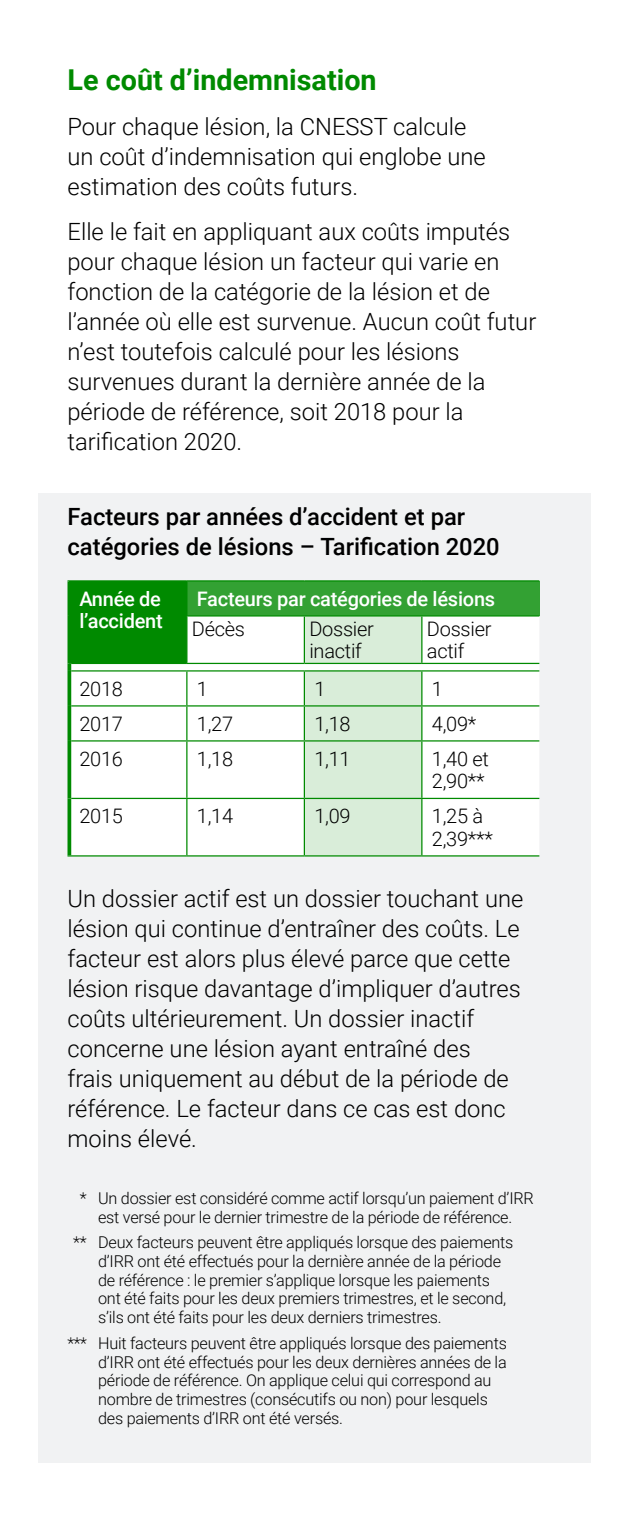
<style>
.page{position:relative;width:630px;height:1530px;background:#fff}
.page>*{position:absolute;margin:0;border:0;box-sizing:border-box;transform-origin:0 0}
.t1{font:700 28.75px "Roboto";color:#008a00}
.t2{font:300 23.75px/30px "Roboto";color:#000}
.t3{font:500 23.75px/30px "Roboto";color:#000}
.t4{font:300 20px/22.5px "Roboto";letter-spacing:-.01em;color:#000}
.t5{font:500 20px/22.5px "Roboto";letter-spacing:-.01em;color:#fff}
.t6{font:300 16.25px/18.8px "Roboto";letter-spacing:-.01em;color:#000}
</style>
<div class="page">
<div style="left:39px;top:493px;width:552px;height:969px;background:#f1f2f3"></div>
<div style="left:69px;top:581px;width:118px;height:82px;background:#008a00"></div>
<div style="left:187px;top:581px;width:352px;height:35px;background:#33a133"></div>
<svg style="left:71px;top:617px;width:468px;height:238px;fill:#fff"></svg>
<div style="left:304px;top:617px;width:118px;height:238px;background:#d9edd9"></div>
<hr style="left:68px;top:582px;width:3px;height:34px;background:#008a00">
<hr style="left:68px;top:616px;width:3px;height:47px;background:#008a00">
<hr style="left:68px;top:580px;width:119px;height:2px;background:#008a00">
<hr style="left:186px;top:582px;width:2px;height:33px;background:#008a00">
<hr style="left:187px;top:580px;width:117px;height:2px;background:#008a00">
<hr style="left:304px;top:580px;width:118px;height:2px;background:#008a00">
<hr style="left:422px;top:580px;width:117px;height:2px;background:#008a00">
<hr style="left:186px;top:617px;width:2px;height:46px;background:#008a00">
<hr style="left:186px;top:615px;width:118px;height:2px;background:#008a00">
<hr style="left:304px;top:617px;width:1px;height:46px;background:#008a00">
<hr style="left:304px;top:615px;width:118px;height:2px;background:#008a00">
<hr style="left:421px;top:617px;width:1px;height:46px;background:#008a00">
<hr style="left:422px;top:615px;width:117px;height:2px;background:#008a00">
<svg style="left:68px;top:663px;width:3px;height:8px"></svg>
<hr style="left:71px;top:663px;width:116px;height:1px;background:#008a00">
<hr style="left:187px;top:663px;width:117px;height:1px;background:#008a00">
<hr style="left:304px;top:663px;width:118px;height:1px;background:#008a00">
<hr style="left:422px;top:663px;width:117px;height:1px;background:#008a00">
<hr style="left:68px;top:671px;width:3px;height:35px;background:#008a00">
<hr style="left:71px;top:670px;width:116px;height:2px;background:#008a00">
<hr style="left:186px;top:672px;width:2px;height:33px;background:#008a00">
<hr style="left:187px;top:670px;width:117px;height:2px;background:#008a00">
<hr style="left:304px;top:672px;width:1px;height:33px;background:#008a00">
<hr style="left:304px;top:670px;width:118px;height:2px;background:#008a00">
<hr style="left:421px;top:672px;width:1px;height:33px;background:#008a00">
<hr style="left:422px;top:670px;width:117px;height:2px;background:#008a00">
<hr style="left:68px;top:706px;width:3px;height:35px;background:#008a00">
<hr style="left:68px;top:741px;width:3px;height:57px;background:#008a00">
<hr style="left:68px;top:798px;width:3px;height:57px;background:#008a00">
<hr style="left:71px;top:705px;width:116px;height:2px;background:#008a00">
<hr style="left:71px;top:740px;width:116px;height:2px;background:#008a00">
<hr style="left:71px;top:798px;width:116px;height:1px;background:#008a00">
<hr style="left:68px;top:855px;width:119px;height:2px;background:#008a00">
<hr style="left:186px;top:707px;width:2px;height:33px;background:#008a00">
<hr style="left:186px;top:742px;width:2px;height:56px;background:#008a00">
<hr style="left:186px;top:799px;width:2px;height:56px;background:#008a00">
<hr style="left:187px;top:705px;width:117px;height:2px;background:#008a00">
<hr style="left:187px;top:740px;width:117px;height:2px;background:#008a00">
<hr style="left:187px;top:798px;width:117px;height:1px;background:#008a00">
<hr style="left:187px;top:855px;width:117px;height:2px;background:#008a00">
<hr style="left:304px;top:707px;width:1px;height:33px;background:#008a00">
<hr style="left:304px;top:742px;width:1px;height:56px;background:#008a00">
<hr style="left:304px;top:799px;width:1px;height:56px;background:#008a00">
<hr style="left:304px;top:705px;width:118px;height:2px;background:#008a00">
<hr style="left:304px;top:740px;width:118px;height:2px;background:#008a00">
<hr style="left:304px;top:798px;width:118px;height:1px;background:#008a00">
<hr style="left:304px;top:855px;width:118px;height:2px;background:#008a00">
<hr style="left:421px;top:707px;width:1px;height:33px;background:#008a00">
<hr style="left:421px;top:742px;width:1px;height:56px;background:#008a00">
<hr style="left:421px;top:799px;width:1px;height:56px;background:#008a00">
<hr style="left:422px;top:705px;width:117px;height:2px;background:#008a00">
<hr style="left:422px;top:740px;width:117px;height:2px;background:#008a00">
<hr style="left:422px;top:798px;width:117px;height:1px;background:#008a00">
<hr style="left:422px;top:855px;width:117px;height:2px;background:#008a00">
<p class="t1" style="left:68px;top:60px;width:311px">Le coût d’indemnisation</p>
<p class="t2" style="left:68px;top:111px;width:420px">Pour chaque lésion, la CNESST calcule un coût d’indemnisation qui englobe une estimation des coûts futurs.</p>
<p class="t2" style="left:68px;top:216px;width:470px">Elle le fait en appliquant aux coûts imputés pour chaque lésion un facteur qui varie en fonction de la catégorie de la lésion et de l’année où elle est survenue. Aucun coût futur n’est toutefois calculé pour les lésions survenues durant la dernière année de la période de référence, soit 2018 pour la tarification 2020.</p>
<p class="t3" style="left:68px;top:501px;width:434px">Facteurs par années d’accident et par catégories de lésions – Tarification 2020</p>
<p class="t5" style="left:79px;top:587px;width:85px">Année de l’accident</p>
<p class="t5" style="left:197px;top:587px;width:300px">Facteurs par catégories de lésions</p>
<p class="t4" style="left:192px;top:617px;width:55px">Décès</p>
<p class="t4" style="left:309px;top:617px;width:66px">Dossier inactif</p>
<p class="t4" style="left:427px;top:617px;width:66px">Dossier actif</p>
<p class="t4" style="left:79px;top:677px;width:45px">2018</p>
<p class="t4" style="left:197px;top:677px;width:13px">1</p>
<p class="t4" style="left:314px;top:677px;width:13px">1</p>
<p class="t4" style="left:432px;top:677px;width:13px">1</p>
<p class="t4" style="left:79px;top:712px;width:45px">2017</p>
<p class="t4" style="left:197px;top:712px;width:38px">1,27</p>
<p class="t4" style="left:314px;top:712px;width:38px">1,18</p>
<p class="t4" style="left:432px;top:712px;width:46px">4,09*</p>
<p class="t4" style="left:79px;top:747px;width:45px">2016</p>
<p class="t4" style="left:197px;top:747px;width:38px">1,18</p>
<p class="t4" style="left:314px;top:747px;width:38px">1,11</p>
<p class="t4" style="left:432px;top:747px;width:58px">1,40 et<br>2,90**</p>
<p class="t4" style="left:79px;top:804px;width:45px">2015</p>
<p class="t4" style="left:197px;top:804px;width:38px">1,14</p>
<p class="t4" style="left:314px;top:804px;width:38px">1,09</p>
<p class="t4" style="left:432px;top:804px;width:63px">1,25 à<br>2,39***</p>
<p class="t2" style="left:68px;top:882px;width:457px">Un dossier actif est un dossier touchant une lésion qui continue d’entraîner des coûts. Le facteur est alors plus élevé parce que cette lésion risque davantage d’impliquer d’autres coûts ultérieurement. Un dossier inactif concerne une lésion ayant entraîné des<br>frais uniquement au début de la période de référence. Le facteur dans ce cas est donc moins élevé.</p>
<p class="t6" style="left:80px;top:1188px;width:455px;text-align:center">* Un dossier est considéré comme actif lorsqu’un paiement d’IRR est versé pour le dernier trimestre de la période de référence.</p>
<p class="t6" style="left:98px;top:1232px;width:417px;text-indent:-25px">** Deux facteurs peuvent être appliqués lorsque des paiements d’IRR ont été effectués pour la dernière année de la période de référence : le premier s’applique lorsque les paiements ont été faits pour les deux premiers trimestres, et le second, s’ils ont été faits pour les deux derniers trimestres.</p>
<p class="t6" style="left:98px;top:1333px;width:410px;text-indent:-31px">*** Huit facteurs peuvent être appliqués lorsque des paiements d’IRR ont été effectués pour les deux dernières années de la période de référence. On applique celui qui correspond au nombre de trimestres (consécutifs ou non) pour lesquels des paiements d’IRR ont été versés.</p>
</div>
